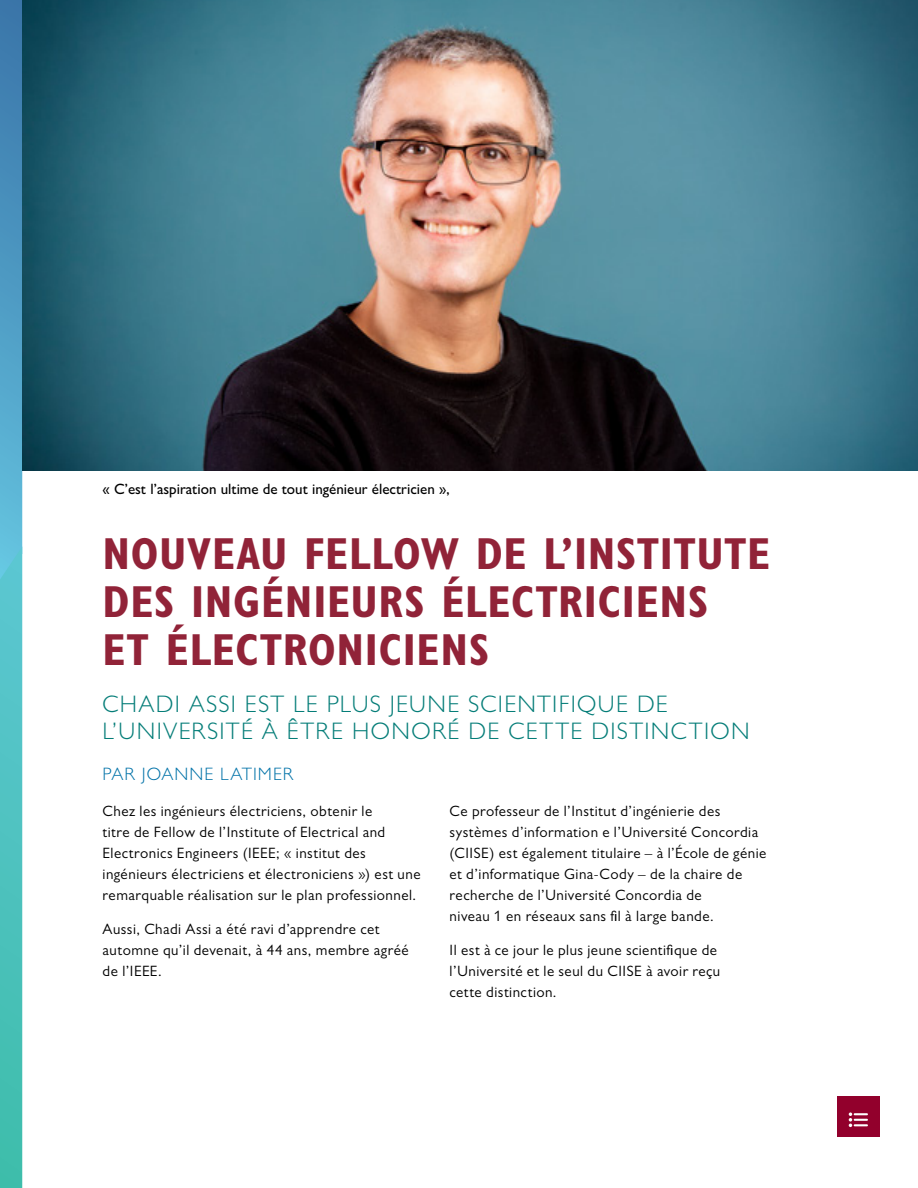
<style>
.page{position:relative;width:918px;height:1188px;background:#fff}
.page>*{position:absolute;margin:0;border:0;box-sizing:border-box;transform-origin:0 0}
.t1{font:700 condensed 45px/48px "Gill Sans MT Pro";letter-spacing:.015em;color:#912338}
.t2{font:300 24px/27px "Gill Sans MT Pro";letter-spacing:.055em;color:#057d78}
.t3{font:300 18px "Gill Sans MT Pro";letter-spacing:.055em;color:#0072a8}
.body{font:15px/21px "Gill Sans MT Pro";letter-spacing:.035em;color:#000}
.t4{font:500 15px "Gill Sans MT Pro";color:#000}
</style>
<div class="page">
<svg style="left:0;top:0;width:22px;height:1188px;background:#4dafc0"></svg>
<div style="left:837px;top:1096px;width:43px;height:41px;background:#92002c"></div>
<svg style="left:849px;top:1112px;width:19px;height:15px"></svg>
<img style="left:22px;top:0;width:896px;height:471px">
<p class="t4" style="left:103px;top:480px;width:349px">« C’est l’aspiration ultime de tout ingénieur électricien »,</p>
<h1 class="t1" style="left:103px;top:529px;width:669px">NOUVEAU FELLOW DE L’INSTITUTE<br>DES INGÉNIEURS ÉLECTRICIENS<br>ET ÉLECTRONICIENS</h1>
<h4 class="t2" style="left:103px;top:690px;width:649px">CHADI ASSI EST LE PLUS JEUNE SCIENTIFIQUE DE<br>L’UNIVERSITÉ À ÊTRE HONORÉ DE CETTE DISTINCTION</h4>
<h6 class="t3" style="left:103px;top:763px;width:192px">PAR JOANNE LATIMER</h6>
<p class="body" style="left:103px;top:800px;width:320px">Chez les ingénieurs électriciens, obtenir le<br>titre de Fellow de l’Institute of Electrical and Electronics Engineers (IEEE; « institut des ingénieurs électriciens et électroniciens ») est une remarquable réalisation sur le plan professionnel.</p>
<p class="body" style="left:103px;top:919px;width:308px">Aussi, Chadi Assi a été ravi d’apprendre cet automne qu’il devenait, à 44 ans, membre agréé de l’IEEE.</p>
<p class="body" style="left:450px;top:800px;width:318px">Ce professeur de l’Institut d’ingénierie des systèmes d’information e l’Université Concordia (CIISE) est également titulaire – à l’École de génie et d’informatique Gina-Cody – de la chaire de recherche de l’Université Concordia de<br>niveau 1 en réseaux sans fil à large bande.</p>
<p class="body" style="left:450px;top:940px;width:272px">Il est à ce jour le plus jeune scientifique de l’Université et le seul du CIISE à avoir reçu cette distinction.</p>
</div>
